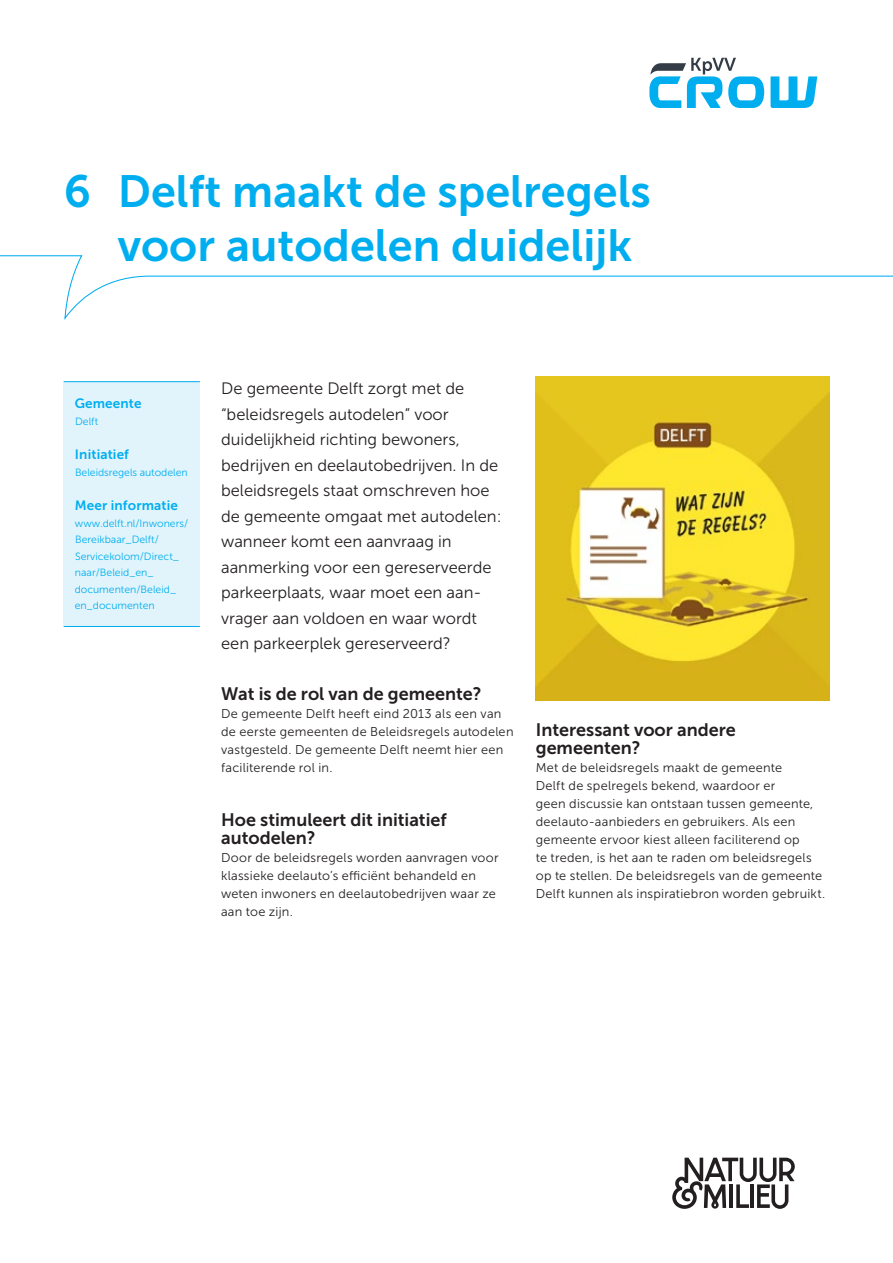
<style>
.page{position:relative;width:893px;height:1263px;background:#fff}
.page>*{position:absolute;margin:0;border:0;box-sizing:border-box;transform-origin:0 0}
.t1{font:45px/54px "Museo Sans 700";color:#00aeef}
.t2{font:18px/18px "Museo Sans 700";color:#231f20}
.t3{font:16.5px/25.5px "Museo Sans 300";color:#231f20}
.t4{font:13.5px "Museo Sans 700";letter-spacing:.01em;color:#00aeef}
.t5{font:12.75px/18px "Museo Sans 300";letter-spacing:.02em;color:#231f20}
.t6{font:10.5px/16.5px "Museo Sans 300";color:#00aeef}
</style>
<div class="page">
<svg style="left:771px;top:76px;width:46px;height:32px"></svg>
<svg style="left:649px;top:58px;width:115px;height:50px"></svg>
<div style="left:64px;top:381px;width:136px;height:245px;background:#e1f4fc"></div>
<hr style="left:64px;top:381px;width:136px;height:1px;background:#00aeef">
<hr style="left:64px;top:626px;width:136px;height:1px;background:#00aeef">
<img style="left:536px;top:376px;width:293px;height:324px">
<svg style="left:672px;top:1158px;width:123px;height:51px"></svg>
<svg style="left:0;top:255px;width:893px;height:65px"></svg>
<h1 class="t1" style="left:118px;top:164px;width:535px;text-indent:-54px">6 Delft maakt de spelregels voor autodelen duidelijk</h1>
<p class="t4" style="left:75px;top:396px;width:68px">Gemeente</p>
<p class="t6" style="left:75px;top:413px;width:25px">Delft</p>
<p class="t4" style="left:75px;top:447px;width:55px">Initiatief</p>
<p class="t6" style="left:75px;top:464px;width:114px">Beleidsregels autodelen</p>
<p class="t4" style="left:75px;top:498px;width:105px">Meer informatie</p>
<p class="t6" style="left:75px;top:515px;width:115px">www.delft.nl/Inwoners/<br>Bereikbaar_Delft/<br>Servicekolom/Direct_ naar/Beleid_en_ documenten/Beleid_ en_documenten</p>
<p class="t3" style="left:221px;top:376px;width:282px">De gemeente Delft zorgt met de “beleidsregels autodelen” voor duidelijkheid richting bewoners, bedrijven en deelautobedrijven. In de beleidsregels staat omschreven hoe de gemeente omgaat met autodelen: wanneer komt een aanvraag in aanmerking voor een gereserveerde parkeerplaats, waar moet een aan&shy;vrager aan voldoen en waar wordt een parkeerplek gereserveerd?</p>
<h2 class="t2" style="left:221px;top:685px;width:262px">Wat is de rol van de gemeente?</h2>
<p class="t5" style="left:221px;top:705px;width:294px">De gemeente Delft heeft eind 2013 als een van de eerste gemeenten de Beleidsregels autodelen vastgesteld. De gemeente Delft neemt hier een faciliterende rol in.</p>
<h2 class="t2" style="left:221px;top:811px;width:227px">Hoe stimuleert dit initiatief autodelen?</h2>
<p class="t5" style="left:221px;top:849px;width:279px">Door de beleidsregels worden aanvragen voor klassieke deelauto’s efficiënt behandeld en weten inwoners en deelautobedrijven waar ze aan toe zijn.</p>
<h2 class="t2" style="left:536px;top:721px;width:201px">Interessant voor andere gemeenten?</h2>
<p class="t5" style="left:536px;top:759px;width:291px">Met de beleidsregels maakt de gemeente<br>Delft de spelregels bekend, waardoor er<br>geen discussie kan ontstaan tussen gemeente, deelauto-aanbieders en gebruikers. Als een gemeente ervoor kiest alleen faciliterend op<br>te treden, is het aan te raden om beleidsregels op te stellen. De beleidsregels van de gemeente Delft kunnen als inspiratiebron worden gebruikt.</p>
</div>
